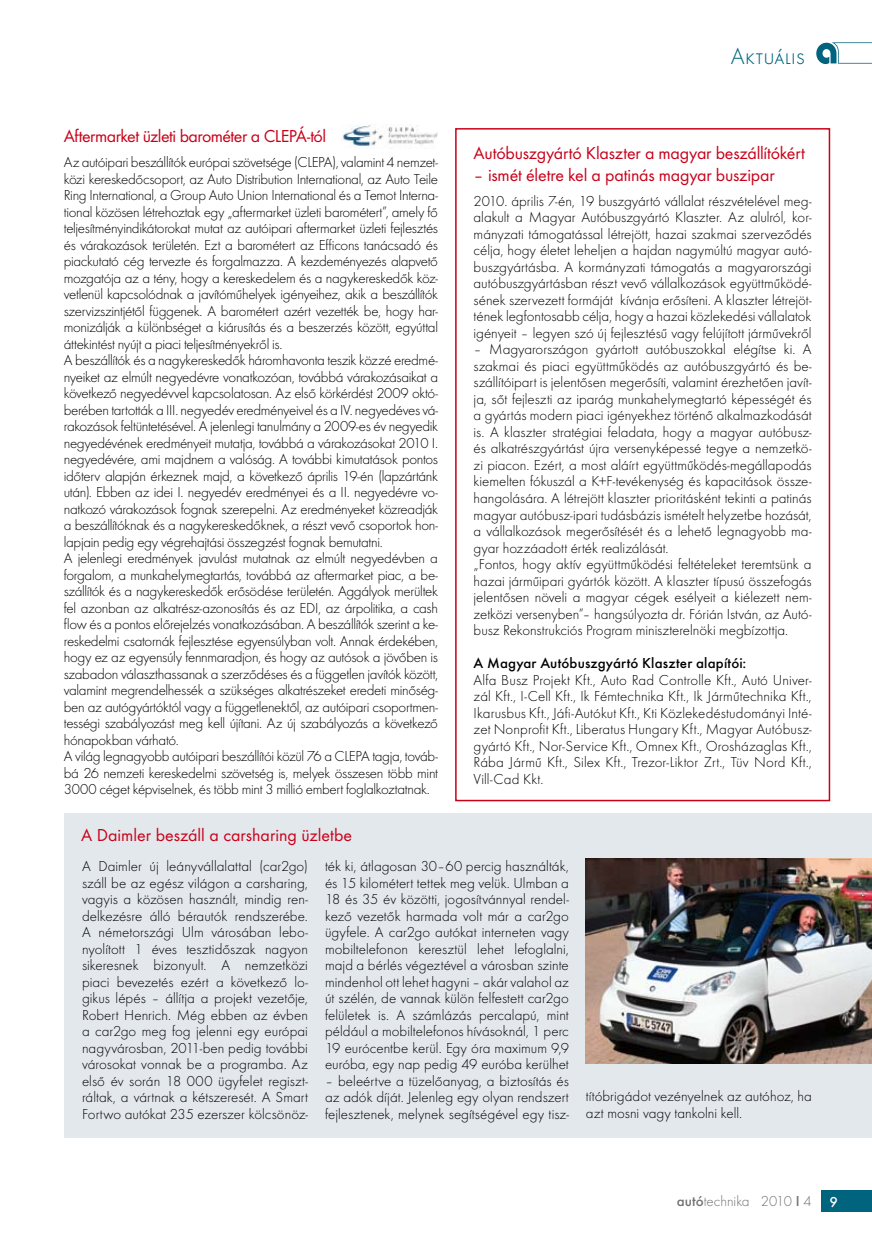
<style>
.page{position:relative;width:872px;height:1246px;background:#fff}
.page>*{position:absolute;margin:0;border:0;box-sizing:border-box;transform-origin:0 0}
.t1{font:300 24px "Futura TOT";color:#00647e}
.t2{font:18px "Futura TOT Boo";letter-spacing:-.01em;color:#c90019}
.t3{font:18px "Futura TOT Boo";letter-spacing:-.03em;color:#c90019}
.t4{font:300 15px/16.5px "Futura TOT";letter-spacing:-.02em;color:#000;text-align:justify}
.t5{font:300 15px/16.5px "Futura TOT";color:#000}
.t6{font:500 15px "Futura TOT";letter-spacing:.01em;color:#000}
.t7{font:300 15px "Futura TOT";color:#707173}
.s1{font-weight:500}
.s2{font-weight:500;color:#fff}
</style>
<div class="page">
<div style="left:821px;top:1191px;width:51px;height:21px;background:#00647e"></div>
<svg style="left:816px;top:42px;width:56px;height:22px"></svg>
<div style="left:64px;top:813px;width:808px;height:325px;background:#e3e8ec"></div>
<img style="left:586px;top:859px;width:286px;height:205px">
<div style="left:455px;top:128px;width:375px;height:673px;border:2px solid #c90019"></div>
<img style="left:341px;top:125px;width:97px;height:24px">
<p class="t3" style="left:64px;top:126px;width:264px">Aftermarket üzleti barométer a CLEPÁ-tól</p>
<p class="t4" style="left:64px;top:154px;width:376px;text-align:left">Az autóipari beszállítók európai szövetsége (CLEPA), valamint 4 nemzet&shy;közi kereskedőcsoport, az Auto Distribution International, az Auto Teile Ring International, a Group Auto Union International és a Temot Interna&shy;tional közösen létrehoztak egy „aftermarket üzleti barométert”, amely fő teljesítményindikátorokat mutat az autóipari aftermarket üzleti fejlesztés és várakozások területén. Ezt a barométert az Efficons tanácsadó és piackutató cég tervezte és forgalmazza. A kezdeményezés alapvető mozgatója az a tény, hogy a kereskedelem és a nagykereskedők köz&shy;vetlenül kapcsolódnak a javítóműhelyek igényeihez, akik a beszállítók szervizszintjétől függenek. A barométert azért vezették be, hogy har&shy;monizálják a különbséget a kiárusítás és a beszerzés között, egyúttal áttekintést nyújt a piaci teljesítményekről is.<br>A beszállítók és a nagykereskedők háromhavonta teszik közzé eredmé&shy;nyeiket az elmúlt negyedévre vonatkozóan, továbbá várakozásaikat a következő negyedévvel kapcsolatosan. Az első körkérdést 2009 októ&shy;berében tartották a III. negyedév eredményeivel és a IV. negyedéves vá&shy;rakozások feltüntetésével. A jelenlegi tanulmány a 2009-es év negyedik negyedévének eredményeit mutatja, továbbá a várakozásokat 2010 I. negyedévére, ami majdnem a valóság. A további kimutatások pontos időterv alapján érkeznek majd, a következő április 19-én (lapzártánk után). Ebben az idei I. negyedév eredményei és a II. negyedévre vo&shy;natkozó várakozások fognak szerepelni. Az eredményeket közreadják a beszállítóknak és a nagykereskedőknek, a részt vevő csoportok hon&shy;lapjain pedig egy végrehajtási összegzést fognak bemutatni.<br>A jelenlegi eredmények javulást mutatnak az elmúlt negyedévben a forgalom, a munkahelymegtartás, továbbá az aftermarket piac, a be&shy;szállítók és a nagykereskedők erősödése területén. Aggályok merültek fel azonban az alkatrész-azonosítás és az EDI, az árpolitika, a cash flow és a pontos előrejelzés vonatkozásában. A beszállítók szerint a ke&shy;reskedelmi csatornák fejlesztése egyensúlyban volt. Annak érdekében, hogy ez az egyensúly fennmaradjon, és hogy az autósok a jövőben is szabadon választhassanak a szerződéses és a független javítók között, valamint megrendelhessék a szükséges alkatrészeket eredeti minőség&shy;ben az autógyártóktól vagy a függetlenektől, az autóipari csoportmen&shy;tességi szabályozást meg kell újítani. Az új szabályozás a következő hónapokban várható.<br>A világ legnagyobb autóipari beszállítói közül 76 a CLEPA tagja, továb&shy;bá 26 nemzeti kereskedelmi szövetség is, melyek összesen több mint 3000 céget képviselnek, és több mint 3 millió embert foglalkoztatnak.</p>
<p class="t2" style="left:81px;top:824px;width:272px">A Daimler beszáll a carsharing üzletbe</p>
<h1 class="t1" style="left:731px;top:42px;width:76px">Aktuális</h1>
<p class="t2" style="left:473px;top:143px;width:333px">Autóbuszgyártó Klaszter a magyar beszállítókért</p>
<p class="t2" style="left:473px;top:164px;width:302px">– ismét életre kel a patinás magyar buszipar</p>
<p class="t4" style="left:473px;top:193px;width:339px">2010. április 7-én, 19 buszgyártó vállalat részvételével meg&shy;alakult a Magyar Autóbuszgyártó Klaszter. Az alulról, kor&shy;mányzati támogatással létrejött, hazai szakmai szerveződés célja, hogy életet leheljen a hajdan nagymúltú magyar autó&shy;buszgyártásba. A kormányzati támogatás a magyarországi autóbuszgyártásban részt vevő vállalkozások együttműködé&shy;sének szervezett formáját kívánja erősíteni. A klaszter létrejöt&shy;tének legfontosabb célja, hogy a hazai közlekedési vállalatok igényeit – legyen szó új fejlesztésű vagy felújított járművekről</p>
<p class="t4" style="left:473px;top:341px;width:339px;text-align:left">– Magyarországon gyártott autóbuszokkal elégítse ki. A szakmai és piaci együttműködés az autóbuszgyártó és be&shy;szállítóipart is jelentősen megerősíti, valamint érezhetően javít&shy;ja, sőt fejleszti az iparág munkahelymegtartó képességét és a gyártás modern piaci igényekhez történő alkalmazkodását is. A klaszter stratégiai feladata, hogy a magyar autóbusz&shy;és alkatrészgyártást újra versenyképessé tegye a nemzetkö&shy;zi piacon. Ezért, a most aláírt együttműködés-megállapodás kiemelten fókuszál a K+F-tevékenység és kapacitások össze&shy;hangolására. A létrejött klaszter prioritásként tekinti a patinás magyar autóbusz-ipari tudásbázis ismételt helyzetbe hozását, a vállalkozások megerősítését és a lehető legnagyobb ma&shy;gyar hozzáadott érték realizálását.<br>„Fontos, hogy aktív együttműködési feltételeket teremtsünk a hazai járműipari gyártók között. A klaszter típusú összefogás jelentősen növeli a magyar cégek esélyeit a kiélezett nem&shy;zetközi versenyben”– hangsúlyozta dr. Fórián István, az Autó&shy;busz Rekonstrukciós Program miniszterelnöki megbízottja.</p>
<p class="t6" style="left:473px;top:654px;width:274px">A Magyar Autóbuszgyártó Klaszter alapítói:</p>
<p class="t4" style="left:473px;top:671px;width:339px">Alfa Busz Projekt Kft., Auto Rad Controlle Kft., Autó Univer&shy;zál Kft., I-Cell Kft., Ik Fémtechnika Kft., Ik Járműtechnika Kft., Ikarusbus Kft., Jáfi-Autókut Kft., Kti Közlekedéstudományi Inté&shy;zet Nonprofit Kft., Liberatus Hungary Kft., Magyar Autóbusz&shy;gyártó Kft., Nor-Service Kft., Omnex Kft., Orosházaglas Kft., Rába Jármű Kft., Silex Kft., Trezor-Liktor Zrt., Tüv Nord Kft., Vill-Cad Kkt.</p>
<p class="t4" style="left:82px;top:858px;width:227px">A Daimler új leányvállalattal (car2go) száll be az egész világon a carsharing, vagyis a közösen használt, mindig ren&shy;delkezésre álló bérautók rendszerébe.<br>A németországi Ulm városában lebo&shy;nyolított 1 éves tesztidőszak nagyon sikeresnek bizonyult. A nemzetközi piaci bevezetés ezért a következő lo&shy;gikus lépés – állítja a projekt vezetője, Robert Henrich. Még ebben az évben a car2go meg fog jelenni egy európai nagyvárosban, 2011-ben pedig további városokat vonnak be a programba. Az első év során 18 000 ügyfelet regiszt&shy;ráltak, a vártnak a kétszeresét. A Smart Fortwo autókat 235 ezerszer kölcsönöz-</p>
<p class="t4" style="left:325px;top:858px;width:245px">ték ki, átlagosan 30–60 percig használták, és 15 kilométert tettek meg velük. Ulmban a 18 és 35 év közötti, jogosítvánnyal rendel&shy;kező vezetők harmada volt már a car2go ügyfele. A car2go autókat interneten vagy mobiltelefonon keresztül lehet lefoglalni, majd a bérlés végeztével a városban szinte mindenhol ott lehet hagyni – akár valahol az út szélén, de vannak külön felfestett car2go felületek is. A számlázás percalapú, mint például a mobiltelefonos hívásoknál, 1 perc 19 eurócentbe kerül. Egy óra maximum 9,9 euróba, egy nap pedig 49 euróba kerülhet</p>
<p class="t4" style="left:325px;top:1073px;width:245px">– beleértve a tüzelőanyag, a biztosítás és az adók díját. Jelenleg egy olyan rendszert fejlesztenek, melynek segítségével egy tisz-</p>
<p class="t5" style="left:586px;top:1088px;width:227px">títóbrigádot vezényelnek az autóhoz, ha azt mosni vagy tankolni kell.</p>
<p class="t7" style="left:677px;top:1193px;width:162px"><span class="s1">autó</span>technika 2010 <span class="s1">I</span> 4 <span class="s2">9</span></p>
</div>
